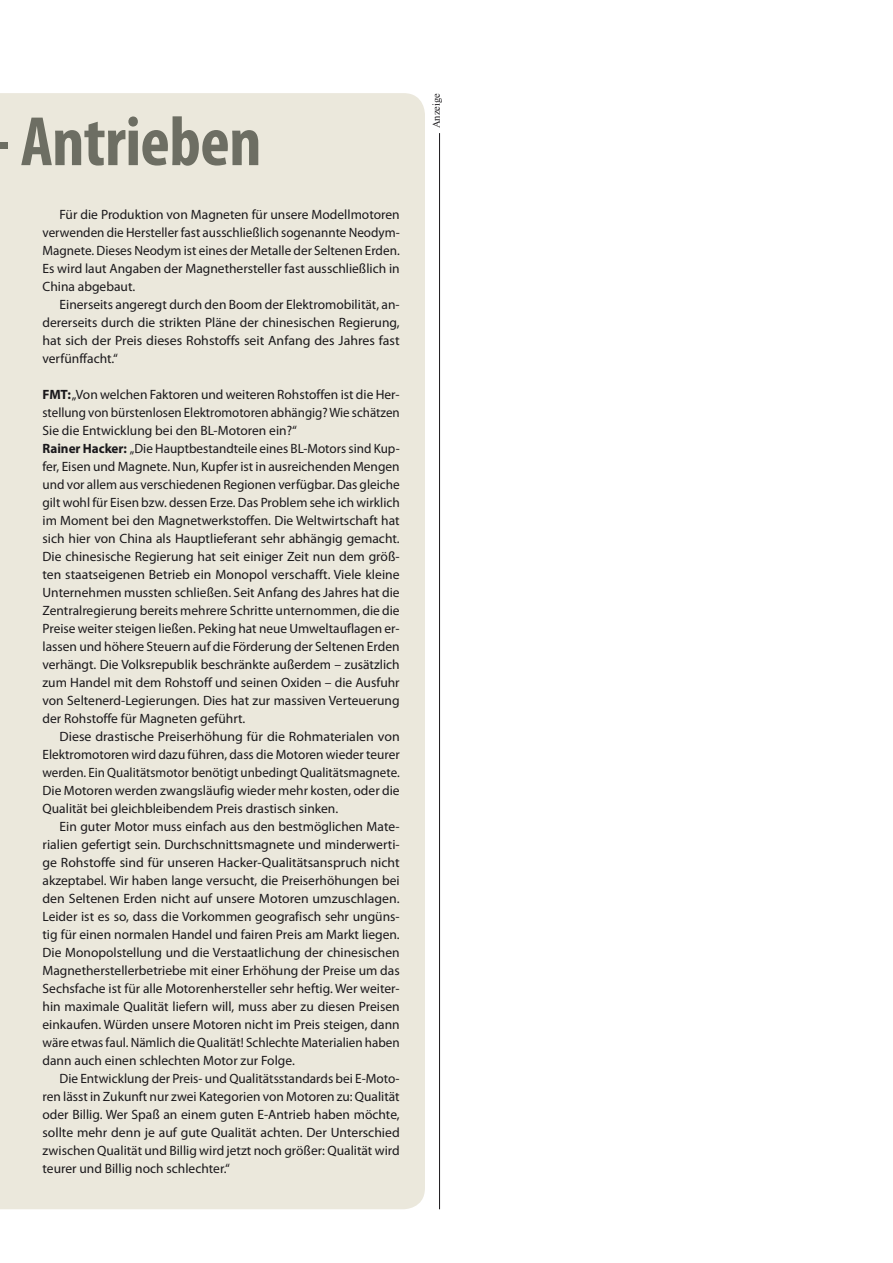
<style>
.page{position:relative;width:893px;height:1263px;background:#fff}
.page>*{position:absolute;margin:0;border:0;box-sizing:border-box;transform-origin:0 0}
.t1{font:700 condensed 70.5px "Myriad Pro";letter-spacing:-.01em;color:#6d6e63}
.t2{font:13.5px/18px "Myriad Pro";color:#1a181b;text-align:justify}
.t3{font:10.5px "Times New Roman";color:#1a181b}
.s1{font-weight:700}
</style>
<div class="page">
<div style="left:0;top:93px;width:425px;height:1116px;background:#ebe8dc"></div>
<hr style="left:439px;top:133px;width:1px;height:1076px;background:#1a181b">
<h1 class="t1" style="left:-9px;top:98px;width:272px">- Antrieben</h1>
<p class="t2" style="left:43px;top:205px;width:359px;text-indent:17px">Für die Produktion von Magneten für unsere Modellmotoren verwenden die Hersteller fast ausschließlich sogenannte Neodym-Magnete. Dieses Neodym ist eines der Metalle der Seltenen Erden.<br>Es wird laut Angaben der Magnethersteller fast ausschließlich in China abgebaut.</p>
<p class="t2" style="left:43px;top:295px;width:359px;text-indent:17px">Einerseits angeregt durch den Boom der Elektromobilität, an&shy;dererseits durch die strikten Pläne der chinesischen Regierung, hat sich der Preis dieses Rohstoffs seit Anfang des Jahres fast verfünffacht.“</p>
<p class="t2" style="left:43px;top:385px;width:359px;text-align:left"><span class="s1">FMT:</span> „Von welchen Faktoren und weiteren Rohstoffen ist die Her&shy;stellung von bürstenlosen Elektromotoren abhängig? Wie schätzen Sie die Entwicklung bei den BL-Motoren ein?“<br><span class="s1">Rainer Hacker:</span> „Die Hauptbestandteile eines BL-Motors sind Kup&shy;fer, Eisen und Magnete. Nun, Kupfer ist in ausreichenden Mengen und vor allem aus verschiedenen Regionen verfügbar. Das gleiche gilt wohl für Eisen bzw. dessen Erze. Das Problem sehe ich wirklich im Moment bei den Magnetwerkstoffen. Die Weltwirtschaft hat sich hier von China als Hauptlieferant sehr abhängig gemacht.<br>Die chinesische Regierung hat seit einiger Zeit nun dem größ&shy;ten staatseigenen Betrieb ein Monopol verschafft. Viele kleine Unternehmen mussten schließen. Seit Anfang des Jahres hat die Zentralregierung bereits mehrere Schritte unternommen, die die Preise weiter steigen ließen. Peking hat neue Umweltauflagen er&shy;lassen und höhere Steuern auf die Förderung der Seltenen Erden verhängt. Die Volksrepublik beschränkte außerdem – zusätzlich zum Handel mit dem Rohstoff und seinen Oxiden – die Ausfuhr von Seltenerd-Legierungen. Dies hat zur massiven Verteuerung der Rohstoffe für Magneten geführt.</p>
<p class="t2" style="left:43px;top:727px;width:359px;text-indent:17px">Diese drastische Preiserhöhung für die Rohmaterialen von Elektromotoren wird dazu führen, dass die Motoren wieder teurer werden. Ein Qualitätsmotor benötigt unbedingt Qualitätsmagnete.<br>Die Motoren werden zwangsläufig wieder mehr kosten, oder die Qualität bei gleichbleibendem Preis drastisch sinken.</p>
<p class="t2" style="left:43px;top:817px;width:359px;text-indent:17px">Ein guter Motor muss einfach aus den bestmöglichen Mate&shy;rialien gefertigt sein. Durchschnittsmagnete und minderwerti&shy;ge Rohstoffe sind für unseren Hacker-Qualitätsanspruch nicht akzeptabel. Wir haben lange versucht, die Preiserhöhungen bei den Seltenen Erden nicht auf unsere Motoren umzuschlagen.<br>Leider ist es so, dass die Vorkommen geografisch sehr ungüns&shy;tig für einen normalen Handel und fairen Preis am Markt liegen.<br>Die Monopolstellung und die Verstaatlichung der chinesischen Magnetherstellerbetriebe mit einer Erhöhung der Preise um das Sechsfache ist für alle Motorenhersteller sehr heftig. Wer weiter&shy;hin maximale Qualität liefern will, muss aber zu diesen Preisen einkaufen. Würden unsere Motoren nicht im Preis steigen, dann wäre etwas faul. Nämlich die Qualität! Schlechte Materialien haben dann auch einen schlechten Motor zur Folge.</p>
<p class="t2" style="left:43px;top:1069px;width:359px;text-indent:17px">Die Entwicklung der Preis- und Qualitätsstandards bei E-Moto&shy;ren lässt in Zukunft nur zwei Kategorien von Motoren zu: Qualität oder Billig. Wer Spaß an einem guten E-Antrieb haben möchte, sollte mehr denn je auf gute Qualität achten. Der Unterschied zwischen Qualität und Billig wird jetzt noch größer: Qualität wird teurer und Billig noch schlechter.“</p>
<p class="t3" style="left:431px;top:128px;width:36px;rotate:-90deg">Anzeige</p>
</div>
